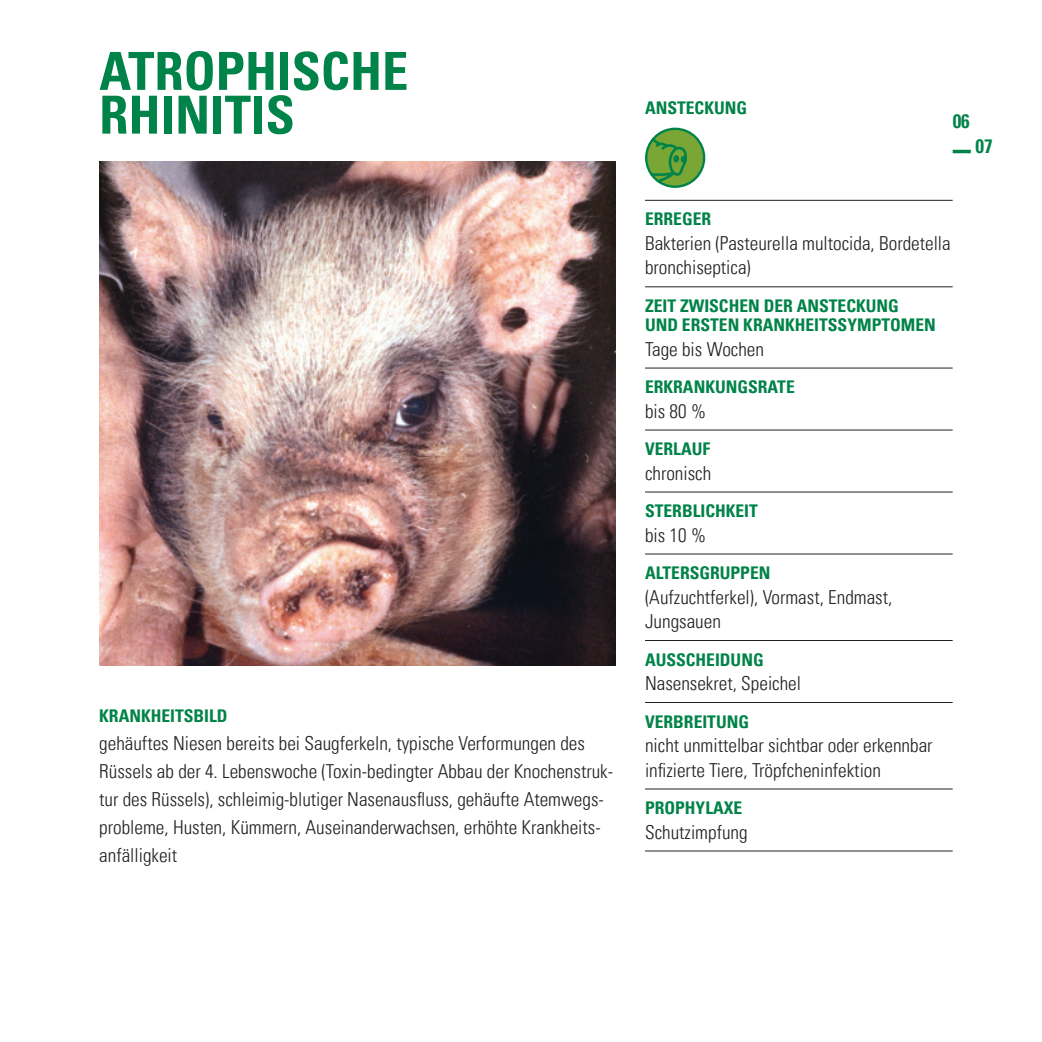
<style>
.page{position:relative;width:1042px;height:1042px;background:#fff}
.page>*{position:absolute;margin:0;border:0;box-sizing:border-box;transform-origin:0 0}
.t1{font:700 condensed 52.5px/43.8px "Univers LT Pro";color:#008348}
.t2{font:300 condensed 19.25px/28px "Univers LT Pro";color:#231f20}
.t3{font:700 condensed 19.25px "Univers LT Pro";color:#008348}
.t4{font:700 condensed 17.5px/19.2px "Univers LT Pro";color:#008348}
</style>
<div class="page">
<img style="left:99px;top:162px;width:516px;height:504px">
<hr style="left:645px;top:286px;width:307px;height:1px;background:#231f20">
<hr style="left:645px;top:368px;width:307px;height:1px;background:#231f20">
<hr style="left:645px;top:429px;width:307px;height:1px;background:#231f20">
<hr style="left:645px;top:491px;width:307px;height:1px;background:#231f20">
<hr style="left:645px;top:553px;width:307px;height:1px;background:#231f20">
<hr style="left:645px;top:640px;width:307px;height:1px;background:#231f20">
<hr style="left:645px;top:702px;width:307px;height:1px;background:#231f20">
<hr style="left:645px;top:788px;width:307px;height:1px;background:#231f20">
<hr style="left:645px;top:850px;width:307px;height:1px;background:#231f20">
<hr style="left:645px;top:200px;width:307px;height:1px;background:#231f20">
<svg style="left:646px;top:129px;width:58px;height:58px"></svg>
<div style="left:645px;top:128px;width:60px;height:60px;border:2px solid #008348;border-radius:50%"></div>
<svg style="left:649px;top:136px;width:37px;height:48px;background:#5fa041"></svg>
<hr style="left:952px;top:150px;width:19px;height:3px;background:#008348">
<h1 class="t1" style="left:99px;top:48px;width:311px">ATROPHISCHE<br>RHINITIS</h1>
<p class="t4" style="left:99px;top:705px;width:130px">KRANKHEITSBILD</p>
<p class="t2" style="left:99px;top:728px;width:515px">gehäuftes Niesen bereits bei Saugferkeln, typische Verformungen des Rüssels ab der 4. Lebenswoche (Toxin-bedingter Abbau der Knochenstruk&shy;tur des Rüssels), schleimig-blutiger Nasenausfluss, gehäufte Atemwegs&shy;probleme, Husten, Kümmern, Auseinanderwachsen, erhöhte Krankheits&shy;anfälligkeit</p>
<p class="t4" style="left:645px;top:98px;width:104px">ANSTECKUNG</p>
<p class="t3" style="left:952px;top:109px;width:19px">06</p>
<p class="t3" style="left:975px;top:135px;width:19px">07</p>
<p class="t4" style="left:645px;top:209px;width:68px">ERREGER</p>
<p class="t2" style="left:645px;top:230px;width:307px;line-height:24.5px">Bakterien (Pasteurella multocida, Bordetella bronchiseptica)</p>
<p class="t4" style="left:645px;top:296px;width:292px">ZEIT ZWISCHEN DER ANSTECKUNG<br>UND ERSTEN KRANKHEITSSYMPTOMEN</p>
<p class="t2" style="left:645px;top:334px;width:120px">Tage bis Wochen</p>
<p class="t4" style="left:645px;top:377px;width:151px">ERKRANKUNGSRATE</p>
<p class="t2" style="left:645px;top:396px;width:62px">bis 80 %</p>
<p class="t4" style="left:645px;top:439px;width:67px">VERLAUF</p>
<p class="t2" style="left:645px;top:458px;width:68px">chronisch</p>
<p class="t4" style="left:645px;top:501px;width:114px">STERBLICHKEIT</p>
<p class="t2" style="left:645px;top:520px;width:62px">bis 10 %</p>
<p class="t4" style="left:645px;top:563px;width:127px">ALTERSGRUPPEN</p>
<p class="t2" style="left:645px;top:583px;width:249px;line-height:24.5px">(Aufzuchtferkel), Vormast, Endmast,<br>Jungsauen</p>
<p class="t4" style="left:645px;top:649px;width:120px">AUSSCHEIDUNG</p>
<p class="t2" style="left:645px;top:668px;width:158px">Nasensekret, Speichel</p>
<p class="t4" style="left:645px;top:711px;width:106px">VERBREITUNG</p>
<p class="t2" style="left:645px;top:732px;width:289px;line-height:24.5px">nicht unmittelbar sichtbar oder erkennbar infizierte Tiere, Tröpfcheninfektion</p>
<p class="t4" style="left:645px;top:798px;width:99px">PROPHYLAXE</p>
<p class="t2" style="left:645px;top:817px;width:104px">Schutzimpfung</p>
</div>
